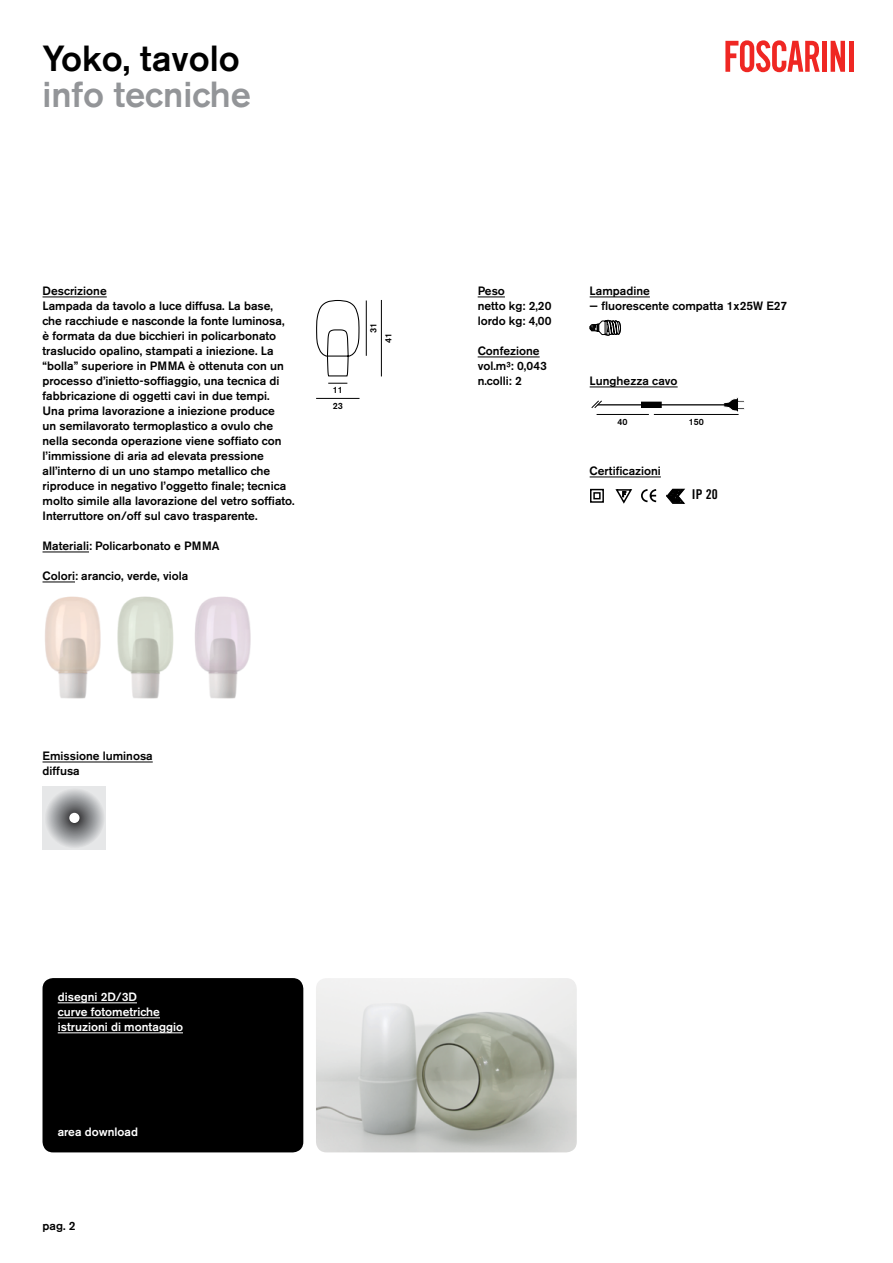
<style>
.page{position:relative;width:893px;height:1263px;background:#fff}
.page>*{position:absolute;margin:0;border:0;box-sizing:border-box;transform-origin:0 0}
.t1{font:500 36px "Akzidenz Grotesk BE";color:#939598}
.t2{font:500 36px "Akzidenz Grotesk BE";color:#000}
.t3{font:13.5px "Trade Gothic Bold Cond Twenty";color:#000}
.t4{font:500 12px/15px "Akzidenz Grotesk BE";color:#000}
.t5{font:500 12px/15px "Akzidenz Grotesk BE";color:#fff}
.t6{font:500 9px/15.1px "Akzidenz Grotesk BE";color:#000}
</style>
<div class="page">
<hr style="left:43px;top:297px;width:64px;height:1px;background:#000">
<hr style="left:43px;top:552px;width:46px;height:1px;background:#000">
<hr style="left:43px;top:582px;width:32px;height:1px;background:#000">
<hr style="left:43px;top:762px;width:110px;height:1px;background:#000">
<svg style="left:478px;top:297px;width:27px;height:1px"></svg>
<hr style="left:478px;top:357px;width:62px;height:1px;background:#000">
<hr style="left:590px;top:297px;width:60px;height:1px;background:#000">
<hr style="left:590px;top:387px;width:88px;height:1px;background:#000">
<hr style="left:590px;top:477px;width:71px;height:1px;background:#000">
<div style="left:43px;top:978px;width:260px;height:174px;background:#000;border-radius:11px"></div>
<img style="left:316px;top:978px;width:261px;height:174px">
<svg style="left:831px;top:41px;width:14px;height:31px"></svg>
<div style="left:822px;top:41px;width:5px;height:31px;background:#ef2723"></div>
<hr style="left:849px;top:41px;width:4px;height:31px;background:#ef2723">
<svg style="left:725px;top:40px;width:95px;height:32px"></svg>
<hr style="left:58px;top:1002px;width:79px;height:1px;background:#fff">
<hr style="left:58px;top:1017px;width:102px;height:1px;background:#fff">
<hr style="left:58px;top:1032px;width:125px;height:1px;background:#fff">
<svg style="left:590px;top:319px;width:31px;height:17px"></svg>
<img style="left:45px;top:596px;width:56px;height:103px">
<img style="left:117px;top:596px;width:57px;height:103px">
<img style="left:195px;top:596px;width:56px;height:103px">
<hr style="left:597px;top:414px;width:52px;height:1px;background:#000">
<hr style="left:654px;top:414px;width:85px;height:1px;background:#000">
<svg style="left:591px;top:397px;width:154px;height:15px"></svg>
<div style="left:43px;top:786px;width:63px;height:64px;background:#e6e7e8"></div>
<svg style="left:44px;top:788px;width:61px;height:60px"></svg>
<div style="left:69px;top:813px;width:11px;height:10px;background:#fff;border-radius:50%"></div>
<hr style="left:366px;top:300px;width:1px;height:56px;background:#000">
<hr style="left:381px;top:300px;width:1px;height:76px;background:#000">
<svg style="left:328px;top:383px;width:19px;height:1px"></svg>
<hr style="left:316px;top:398px;width:43px;height:1px;background:#000">
<svg style="left:316px;top:300px;width:44px;height:77px"></svg>
<svg style="left:590px;top:488px;width:14px;height:15px"></svg>
<svg style="left:641px;top:489px;width:16px;height:14px"></svg>
<svg style="left:615px;top:489px;width:18px;height:15px"></svg>
<svg style="left:666px;top:489px;width:19px;height:15px"></svg>
<h1 class="t2" style="left:43px;top:36px;width:199px">Yoko, tavolo</h1>
<h1 class="t1" style="left:43px;top:72px;width:210px">info tecniche</h1>
<p class="t4" style="left:43px;top:283px;width:254px">Descrizione<br>Lampada da tavolo a luce diffusa. La base, che racchiude e nasconde la fonte luminosa,<br>è formata da due bicchieri in policarbonato traslucido opalino, stampati a iniezione. La “bolla” superiore in PMMA è ottenuta con un processo d’inietto-soffiaggio, una tecnica di fabbricazione di oggetti cavi in due tempi.<br>Una prima lavorazione a iniezione produce<br>un semilavorato termoplastico a ovulo che nella seconda operazione viene soffiato con l’immissione di aria ad elevata pressione all’interno di un uno stampo metallico che riproduce in negativo l’oggetto finale; tecnica molto simile alla lavorazione del vetro soffiato.<br>Interruttore on/off sul cavo trasparente.</p>
<p class="t4" style="left:43px;top:538px;width:179px">Materiali: Policarbonato e PMMA</p>
<p class="t4" style="left:43px;top:568px;width:147px">Colori: arancio, verde, viola</p>
<p class="t6" style="left:333px;top:383px;width:12px">11<br>23</p>
<p class="t6" style="left:366px;top:343px;width:22px;text-indent:10px;rotate:-90deg">31<br>41</p>
<p class="t4" style="left:43px;top:748px;width:112px">Emissione luminosa diffusa</p>
<p class="t4" style="left:478px;top:283px;width:75px">Peso<br>netto kg: 2,20 lordo kg: 4,00</p>
<p class="t4" style="left:478px;top:343px;width:71px">Confezione vol.m³: 0,043 n.colli: 2</p>
<p class="t4" style="left:590px;top:283px;width:62px">Lampadine</p>
<p class="t4" style="left:590px;top:298px;width:199px">— fluorescente compatta 1x25W E27</p>
<p class="t4" style="left:590px;top:373px;width:89px">Lunghezza cavo</p>
<p class="t6" style="left:617px;top:414px;width:12px">40</p>
<p class="t6" style="left:689px;top:414px;width:17px">150</p>
<p class="t4" style="left:590px;top:463px;width:73px">Certificazioni</p>
<p class="t3" style="left:692px;top:486px;width:27px">IP 20</p>
<p class="t5" style="left:58px;top:989px;width:127px">disegni 2D/3D<br>curve fotometriche istruzioni di montaggio</p>
<p class="t5" style="left:58px;top:1124px;width:82px">area download</p>
<p class="t4" style="left:43px;top:1218px;width:34px">pag. 2</p>
</div>
